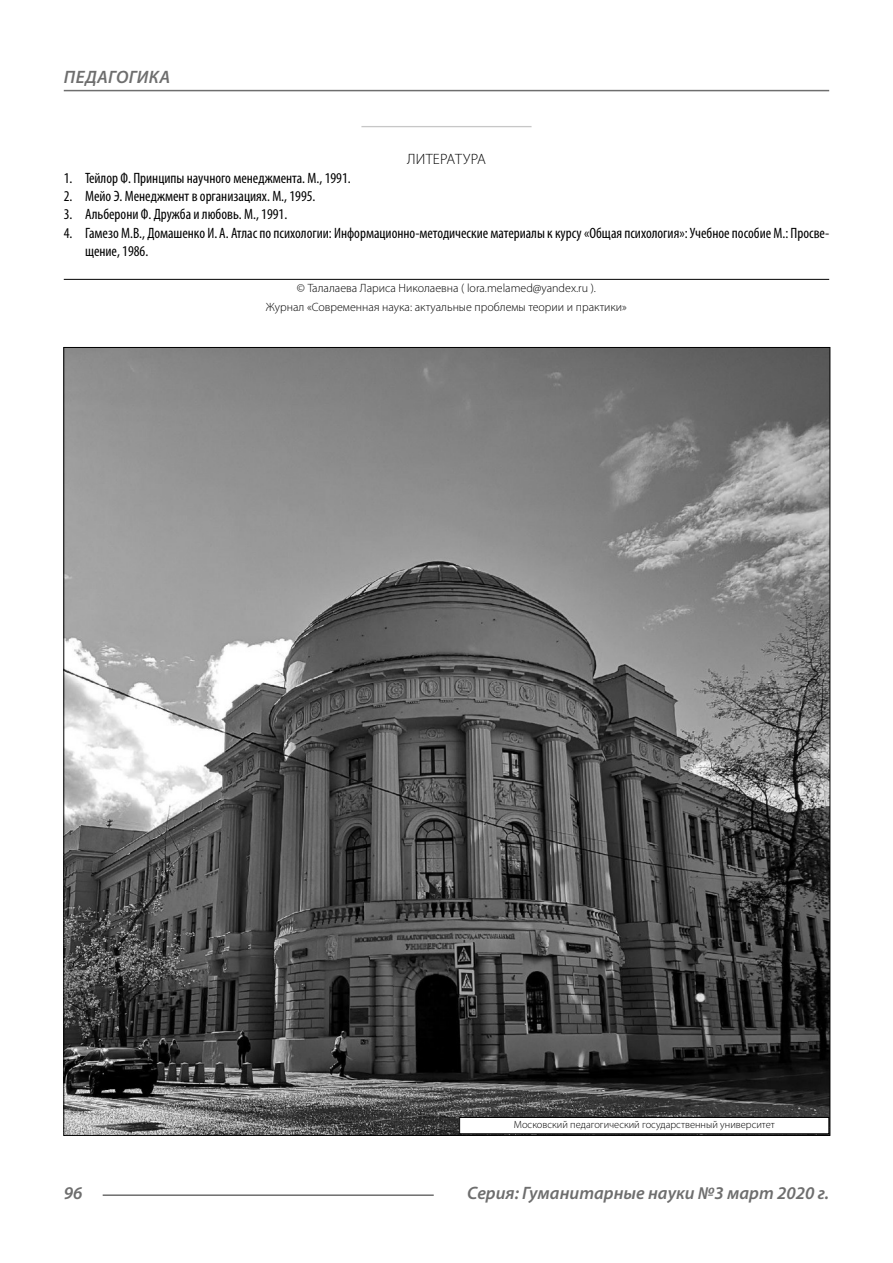
<style>
.page{position:relative;width:893px;height:1263px;background:#fff}
.page>*{position:absolute;margin:0;border:0;box-sizing:border-box;transform-origin:0 0}
.t1{font:italic 600 18px "Myriad Pro";color:#6e6e6e}
.t2{font:condensed 15px/18.3px "Myriad Pro";color:#000}
.Literature{font:300 15px "Myriad Pro";letter-spacing:.02em;color:#000}
.Copy{font:300 12px/18.3px "Myriad Pro";color:#000;text-align:center}
.Author-doc{font:300 10.5px "Myriad Pro";color:#000}
</style>
<div class="page">
<svg style="left:361px;top:126px;width:170px;height:6px"></svg>
<hr style="left:64px;top:279px;width:765px;height:1px;background:#000">
<img style="left:65px;top:349px;width:763px;height:785px">
<div style="left:460px;top:1117px;width:369px;height:17px;background:#fff"></div>
<div style="left:459px;top:1117px;width:370px;height:17px;border:1px solid #000"></div>
<hr style="left:103px;top:1194px;width:331px;height:2px;background:#6e6e6e">
<hr style="left:64px;top:90px;width:765px;height:1px;background:#6e6e6e">
<p class="t1" style="left:64px;top:66px;width:24px">Педагогика</p>
<p class="Literature" style="left:407px;top:150px;width:80px">ЛИТЕРАТУРА</p>
<p class="t2" style="left:64px;top:168px;width:288px">1. Тейлор Ф. Принципы научного менеджмента. М., 1991.</p>
<p class="t2" style="left:64px;top:187px;width:253px">2. Мейо Э. Менеджмент в организациях. М., 1995.</p>
<p class="t2" style="left:64px;top:205px;width:225px">3. Альберони Ф. Дружба и любовь. М., 1991.</p>
<p class="t2" style="left:85px;top:223px;width:746px;text-indent:-21px">4. Гамезо М.В., Домашенко И. А. Атлас по психологии: Информационно-методические материалы к курсу «Общая психология»: Учебное пособие М.: Просве&shy;щение, 1986.</p>
<p class="Copy" style="left:266px;top:279px;width:363px">© Талалаева Лариса Николаевна ( lora.melamed@yandex.ru ).<br>Журнал «Современная наука: актуальные проблемы теории и практики»</p>
<p class="Author-doc" style="left:514px;top:1118px;width:262px">Московский педагогический государственный университет</p>
<p class="t1" style="left:64px;top:1182px;width:20px">96</p>
<p class="t1" style="left:467px;top:1182px;width:363px">Серия: Гуманитарные науки №3 март 2020 г.</p>
</div>
